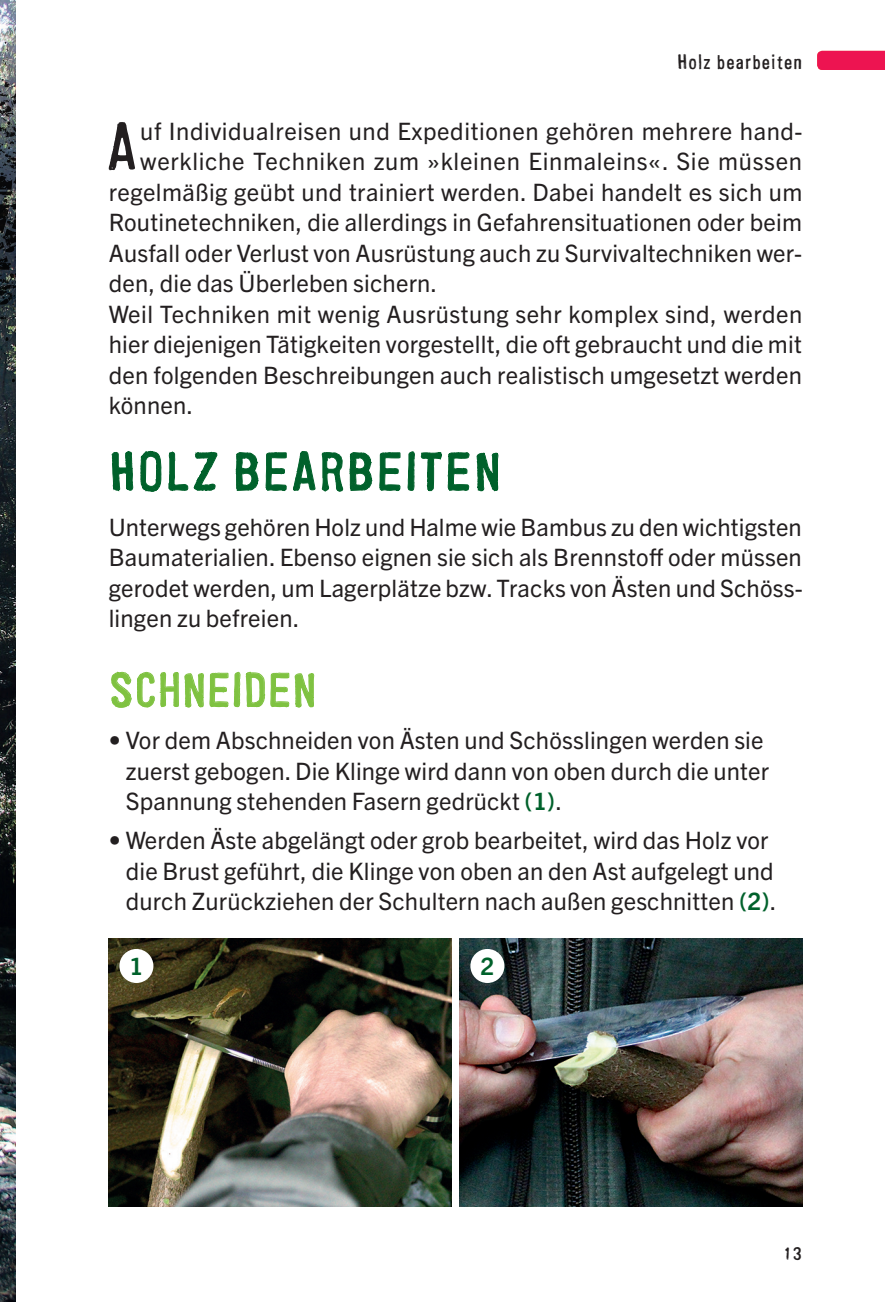
<style>
.page{position:relative;width:885px;height:1302px;background:#fff}
.page>*{position:absolute;margin:0;border:0;box-sizing:border-box;transform-origin:0 0}
.t1{font:67.2px "Cartonnage OT";color:#231f20}
.t2{font:54px "Cartonnage OT";letter-spacing:.04em;color:#00612b}
.t3{font:48px "Cartonnage OT";letter-spacing:.02em;color:#7fc241}
.t4{font:24px/30.6px "Trade Gothic Next LT Pro";letter-spacing:.005em;color:#231f20}
.t5{font:24px "Trade Gothic Next LT Pro";letter-spacing:.025em;color:#231f20}
.t6{font:24px "Trade Gothic Next LT Pro";letter-spacing:.03em;color:#231f20}
.t7{font:700 24px "Trade Gothic Next LT Pro";color:#00612b}
.t8{font:21px "Cartonnage OT";letter-spacing:.05em;color:#231f20}
.t9{font:18px "Cartonnage OT";color:#231f20;scale:1.08 1}
.s1{font-weight:700}
.s2{font-weight:700;color:#00612b}
</style>
<div class="page">
<img style="left:0;top:413px;width:15px;height:888px">
<svg style="left:817px;top:51px;width:67px;height:19px"></svg>
<svg style="left:112px;top:451px;width:21px;height:40px"></svg>
<svg style="left:140px;top:450px;width:21px;height:41px"></svg>
<svg style="left:168px;top:451px;width:20px;height:40px"></svg>
<svg style="left:194px;top:452px;width:23px;height:39px"></svg>
<svg style="left:236px;top:452px;width:22px;height:38px"></svg>
<svg style="left:266px;top:452px;width:20px;height:38px"></svg>
<svg style="left:293px;top:451px;width:22px;height:40px"></svg>
<svg style="left:322px;top:452px;width:21px;height:40px"></svg>
<svg style="left:349px;top:452px;width:23px;height:38px"></svg>
<svg style="left:379px;top:452px;width:21px;height:38px"></svg>
<svg style="left:407px;top:451px;width:7px;height:39px"></svg>
<svg style="left:421px;top:452px;width:20px;height:39px"></svg>
<svg style="left:448px;top:452px;width:21px;height:39px"></svg>
<svg style="left:476px;top:452px;width:22px;height:40px"></svg>
<svg style="left:111px;top:671px;width:20px;height:36px"></svg>
<svg style="left:137px;top:672px;width:42px;height:35px"></svg>
<svg style="left:185px;top:673px;width:19px;height:34px"></svg>
<svg style="left:210px;top:672px;width:18px;height:35px"></svg>
<svg style="left:234px;top:672px;width:6px;height:35px"></svg>
<svg style="left:246px;top:672px;width:43px;height:35px"></svg>
<svg style="left:295px;top:673px;width:19px;height:34px"></svg>
<img style="left:109px;top:938px;width:342px;height:267px">
<img style="left:459px;top:938px;width:343px;height:267px">
<div style="left:119px;top:948px;width:34px;height:34px;background:#fff;border-radius:50%"></div>
<div style="left:470px;top:948px;width:34px;height:34px;background:#fff;border-radius:50%"></div>
<img style="left:0;top:0;width:16px;height:413px">
<p class="t8" style="left:677px;top:48px;width:127px">Holz bearbeiten</p>
<h1 class="t1" style="left:107px;top:104px;width:31px">A</h1>
<p class="t5" style="left:140px;top:114px;width:663px">uf Individualreisen und Expeditionen gehören mehrere hand-</p>
<p class="t6" style="left:140px;top:145px;width:663px">werkliche Techniken zum »kleinen Einmaleins«. Sie müssen</p>
<p class="t4" style="left:109px;top:175px;width:695px">regelmäßig geübt und trainiert werden. Dabei handelt es sich um</p>
<p class="t4" style="left:109px;top:205px;width:695px">Routinetechniken, die allerdings in Gefahrensituationen oder beim</p>
<p class="t4" style="left:109px;top:236px;width:695px">Ausfall oder Verlust von Ausrüstung auch zu Survivaltechniken wer-</p>
<p class="t4" style="left:109px;top:266px;width:330px">den, die das Überleben sichern.</p>
<p class="t4" style="left:109px;top:297px;width:695px">Weil Techniken mit wenig Ausrüstung sehr komplex sind, werden</p>
<p class="t4" style="left:109px;top:327px;width:694px">hier diejenigen Tätigkeiten vorgestellt, die oft gebraucht und die mit</p>
<p class="t4" style="left:109px;top:358px;width:694px">den folgenden Beschreibungen auch realistisch umgesetzt werden</p>
<p class="t4" style="left:109px;top:388px;width:86px">können.</p>
<h2 class="t2" style="left:109px;top:437px;width:393px">HOLZ BEARBEITEN</h2>
<p class="t4" style="left:109px;top:510px;width:695px;text-align:justify">Unterwegs gehören Holz und Halme wie Bambus zu den wichtigsten Baumaterialien. Ebenso eignen sie sich als Brennstoff oder müssen gerodet werden, um Lagerplätze bzw. Tracks von Ästen und Schöss&shy;lingen zu befreien.</p>
<h3 class="t3" style="left:109px;top:659px;width:209px">SCHNEIDEN</h3>
<p class="t4" style="left:126px;top:723px;width:645px;text-indent:-17px"><span class="s1">•</span> Vor dem Abschneiden von Ästen und Schösslingen werden sie zuerst gebogen. Die Klinge wird dann von oben durch die unter<br>Spannung stehenden Fasern gedrückt <span class="s2">(1)</span>.</p>
<p class="t4" style="left:126px;top:823px;width:652px;text-indent:-17px"><span class="s1">•</span> Werden Äste abgelängt oder grob bearbeitet, wird das Holz vor die Brust geführt, die Klinge von oben an den Ast aufgelegt und durch Zurückziehen der Schultern nach außen geschnitten <span class="s2">(2)</span>.</p>
<p class="t7" style="left:129px;top:949px;width:15px">1</p>
<p class="t7" style="left:480px;top:949px;width:15px">2</p>
<p class="t9" style="left:784px;top:1242px;width:18px">13</p>
</div>
